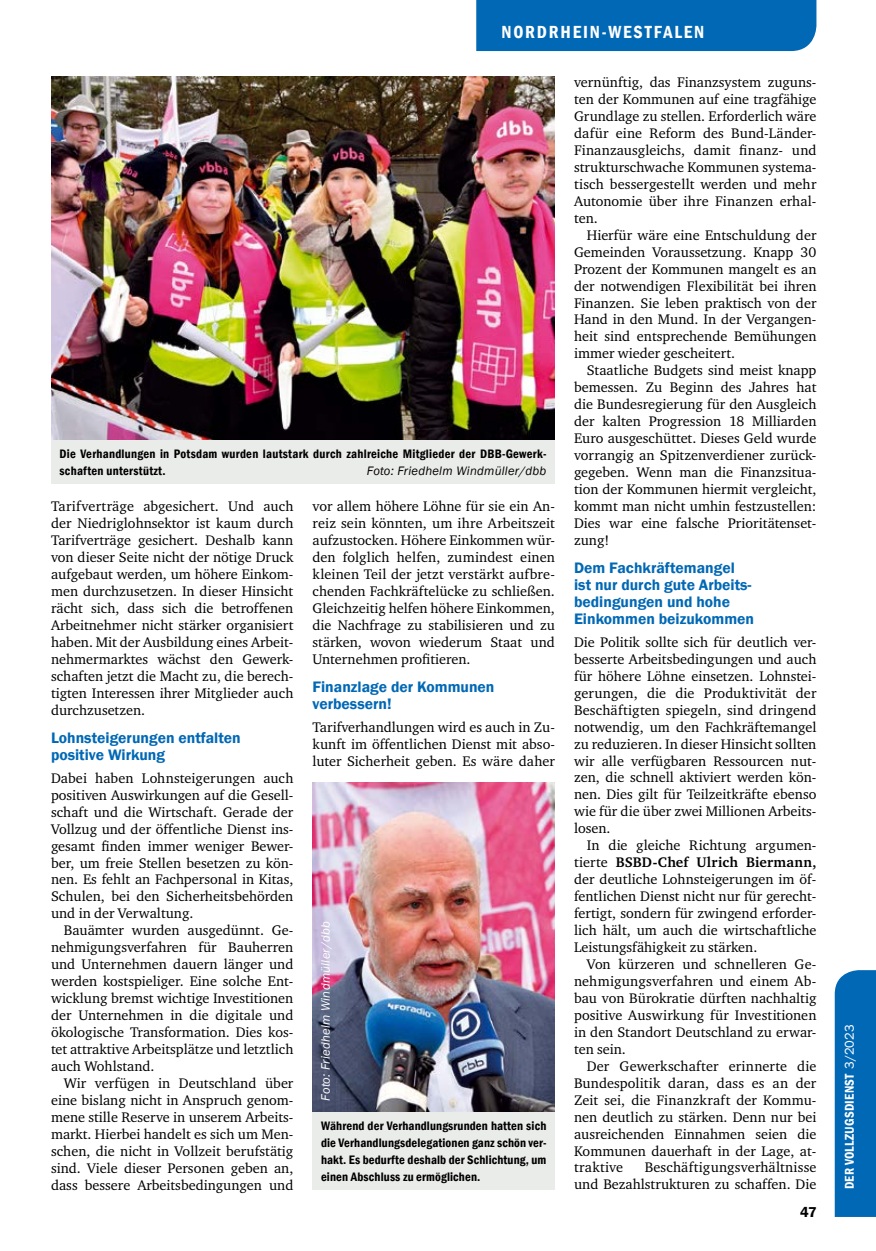
<style>
.page{position:relative;width:876px;height:1251px;background:#fff}
.page>*{position:absolute;margin:0;border:0;box-sizing:border-box;transform-origin:0 0}
.t1{font:600 condensed 18px "Franklin Gothic";letter-spacing:.1em;color:#fff}
.t2{font:600 15.6px/17px "Franklin Gothic";color:#0068b5}
.t3{font:600 14.7px "Franklin Gothic";color:#000}
.t4{font:14.25px/17px "Charter ITC";color:#000;text-align:justify}
.t5{font:700 14.25px "Charter ITC";letter-spacing:.015em;color:#000}
.t6{font:14.25px "Charter ITC";letter-spacing:.02em;color:#000}
.t7{font:600 condensed 13.05px "Franklin Gothic";letter-spacing:.015em;color:#fff}
.t8{font:600 condensed 12.6px/17px "Franklin Gothic";letter-spacing:.02em;color:#000}
.t9{font:italic 12.6px "Franklin Gothic";letter-spacing:.02em;color:#000}
.t10{font:italic 12.6px "Franklin Gothic";letter-spacing:.02em;color:#fff}
.s1{font-weight:400}
.s2{font-weight:400;font-stretch:normal}
</style>
<div class="page">
<div style="left:835px;top:970px;width:41px;height:246px;background:#0068b5"></div>
<div style="left:476px;top:0;width:340px;height:51px;background:#0068b5"></div>
<img style="left:51px;top:77px;width:504px;height:363px">
<img style="left:313px;top:782px;width:242px;height:330px">
<div style="left:51px;top:440px;width:504px;height:44px;background:#eaece9"></div>
<div style="left:313px;top:1112px;width:242px;height:77px;background:#eaece9"></div>
<p class="t1" style="left:501px;top:20px;width:204px">NORDRHEIN-WESTFALEN</p>
<p class="t8" style="left:60px;top:445px;width:488px">Die Verhandlungen in Potsdam wurden lautstark durch zahlreiche Mitglieder der DBB-Gewerk&shy;schaften unterstützt.</p>
<p class="t9" style="left:367px;top:462px;width:181px">Foto: Friedhelm Windmüller/dbb</p>
<p class="t4" style="left:51px;top:498px;width:244px">Tarifverträge abgesichert. Und auch der Niedriglohnsektor ist kaum durch Tarifverträge gesichert. Deshalb kann von dieser Seite nicht der nötige Druck aufgebaut werden, um höhere Einkom&shy;men durchzusetzen. In dieser Hinsicht rächt sich, dass sich die betroffenen Arbeitnehmer nicht stärker organisiert haben. Mit der Ausbildung eines Arbeit&shy;nehmermarktes wächst den Gewerk&shy;schaften jetzt die Macht zu, die berech&shy;tigten Interessen ihrer Mitglieder auch durchzusetzen.</p>
<p class="t2" style="left:51px;top:729px;width:191px">Lohnsteigerungen entfalten positive Wirkung</p>
<p class="t4" style="left:51px;top:769px;width:244px">Dabei haben Lohnsteigerungen auch</p>
<p class="t4" style="left:51px;top:786px;width:244px">positiven Auswirkungen auf die Gesell-</p>
<p class="t4" style="left:51px;top:803px;width:244px">schaft und die Wirtschaft. Gerade der</p>
<p class="t4" style="left:51px;top:820px;width:244px">Vollzug und der öffentliche Dienst ins-</p>
<p class="t4" style="left:51px;top:837px;width:244px">gesamt finden immer weniger Bewer-</p>
<p class="t4" style="left:51px;top:854px;width:244px">ber, um freie Stellen besetzen zu kön-</p>
<p class="t4" style="left:51px;top:870px;width:244px">nen. Es fehlt an Fachpersonal in Kitas,</p>
<p class="t4" style="left:51px;top:887px;width:244px">Schulen, bei den Sicherheitsbehörden</p>
<p class="t4" style="left:51px;top:904px;width:144px">und in der Verwaltung.</p>
<p class="t4" style="left:64px;top:921px;width:231px">Bauämter wurden ausgedünnt. Ge-</p>
<p class="t4" style="left:51px;top:938px;width:244px">nehmigungsverfahren für Bauherren</p>
<p class="t4" style="left:51px;top:955px;width:244px">und Unternehmen dauern länger und</p>
<p class="t4" style="left:51px;top:972px;width:244px">werden kostspieliger. Eine solche Ent-</p>
<p class="t4" style="left:51px;top:989px;width:244px">wicklung bremst wichtige Investitionen</p>
<p class="t4" style="left:51px;top:1006px;width:244px">der Unternehmen in die digitale und</p>
<p class="t4" style="left:51px;top:1023px;width:243px">ökologische Transformation. Dies kos-</p>
<p class="t4" style="left:51px;top:1040px;width:244px">tet attraktive Arbeitsplätze und letztlich</p>
<p class="t4" style="left:51px;top:1057px;width:105px">auch Wohlstand.</p>
<p class="t4" style="left:64px;top:1074px;width:231px">Wir verfügen in Deutschland über</p>
<p class="t4" style="left:51px;top:1091px;width:244px">eine bislang nicht in Anspruch genom-</p>
<p class="t4" style="left:51px;top:1108px;width:244px">mene stille Reserve in unserem Arbeits-</p>
<p class="t4" style="left:51px;top:1125px;width:244px">markt. Hierbei handelt es sich um Men-</p>
<p class="t4" style="left:51px;top:1142px;width:244px">schen, die nicht in Vollzeit berufstätig</p>
<p class="t4" style="left:51px;top:1159px;width:244px">sind. Viele dieser Personen geben an,</p>
<p class="t4" style="left:51px;top:1175px;width:244px">dass bessere Arbeitsbedingungen und</p>
<p class="t4" style="left:313px;top:497px;width:244px">vor allem höhere Löhne für sie ein An&shy;reiz sein könnten, um ihre Arbeitszeit aufzustocken. Höhere Einkommen wür&shy;den folglich helfen, zumindest einen kleinen Teil der jetzt verstärkt aufbre&shy;chenden Fachkräftelücke zu schließen.<br>Gleichzeitig helfen höhere Einkommen, die Nachfrage zu stabilisieren und zu stärken, wovon wiederum Staat und Unternehmen profitieren.</p>
<p class="t2" style="left:313px;top:678px;width:183px">Finanzlage der Kommunen verbessern!</p>
<p class="t4" style="left:313px;top:718px;width:244px">Tarifverhandlungen wird es auch in Zu&shy;kunft im öffentlichen Dienst mit abso&shy;luter Sicherheit geben. Es wäre daher</p>
<p class="t10" style="left:318px;top:1100px;width:181px;rotate:-90deg">Foto: Friedhelm Windmüller/dbb</p>
<p class="t8" style="left:321px;top:1116px;width:227px;text-align:justify">Während der Verhandlungsrunden hatten sich die Verhandlungsdelegationen ganz schön ver&shy;hakt. Es bedurfte deshalb der Schlichtung, um einen Abschluss zu ermöglichen.</p>
<p class="t4" style="left:574px;top:74px;width:243px">vernünftig, das Finanzsystem zuguns-</p>
<p class="t4" style="left:574px;top:91px;width:244px">ten der Kommunen auf eine tragfähige</p>
<p class="t4" style="left:574px;top:108px;width:244px">Grundlage zu stellen. Erforderlich wäre</p>
<p class="t4" style="left:574px;top:124px;width:244px">dafür eine Reform des Bund-Länder-</p>
<p class="t4" style="left:574px;top:141px;width:244px">Finanzausgleichs, damit finanz- und</p>
<p class="t4" style="left:574px;top:158px;width:244px">strukturschwache Kommunen systema-</p>
<p class="t4" style="left:574px;top:175px;width:244px">tisch bessergestellt werden und mehr</p>
<p class="t4" style="left:574px;top:192px;width:244px">Autonomie über ihre Finanzen erhal-</p>
<p class="t4" style="left:574px;top:209px;width:25px">ten.</p>
<p class="t4" style="left:587px;top:226px;width:231px">Hierfür wäre eine Entschuldung der</p>
<p class="t4" style="left:574px;top:243px;width:244px">Gemeinden Voraussetzung. Knapp 30</p>
<p class="t4" style="left:574px;top:260px;width:244px">Prozent der Kommunen mangelt es an</p>
<p class="t4" style="left:574px;top:277px;width:244px">der notwendigen Flexibilität bei ihren</p>
<p class="t4" style="left:574px;top:294px;width:244px">Finanzen. Sie leben praktisch von der</p>
<p class="t4" style="left:574px;top:311px;width:244px">Hand in den Mund. In der Vergangen-</p>
<p class="t4" style="left:574px;top:328px;width:244px">heit sind entsprechende Bemühungen</p>
<p class="t4" style="left:574px;top:345px;width:163px">immer wieder gescheitert.</p>
<p class="t4" style="left:587px;top:362px;width:231px">Staatliche Budgets sind meist knapp</p>
<p class="t4" style="left:574px;top:379px;width:244px">bemessen. Zu Beginn des Jahres hat</p>
<p class="t4" style="left:574px;top:396px;width:244px">die Bundesregierung für den Ausgleich</p>
<p class="t4" style="left:574px;top:413px;width:244px">der kalten Progression 18 Milliarden</p>
<p class="t4" style="left:574px;top:429px;width:244px">Euro ausgeschüttet. Dieses Geld wurde</p>
<p class="t4" style="left:574px;top:446px;width:244px">vorrangig an Spitzenverdiener zurück-</p>
<p class="t4" style="left:574px;top:463px;width:243px">gegeben. Wenn man die Finanzsitua-</p>
<p class="t4" style="left:574px;top:480px;width:244px">tion der Kommunen hiermit vergleicht,</p>
<p class="t4" style="left:574px;top:497px;width:244px">kommt man nicht umhin festzustellen:</p>
<p class="t4" style="left:574px;top:514px;width:244px">Dies war eine falsche Prioritätenset-</p>
<p class="t4" style="left:574px;top:531px;width:37px">zung!</p>
<p class="t2" style="left:574px;top:559px;width:182px">Dem Fachkräftemangel ist nur durch gute Arbeits&shy;bedingungen und hohe<br>Einkommen beizukommen</p>
<p class="t4" style="left:574px;top:633px;width:244px">Die Politik sollte sich für deutlich ver-</p>
<p class="t4" style="left:574px;top:650px;width:244px">besserte Arbeitsbedingungen und auch</p>
<p class="t4" style="left:574px;top:667px;width:244px">für höhere Löhne einsetzen. Lohnstei-</p>
<p class="t4" style="left:574px;top:684px;width:244px">gerungen, die die Produktivität der</p>
<p class="t4" style="left:574px;top:701px;width:244px">Beschäftigten spiegeln, sind dringend</p>
<p class="t4" style="left:574px;top:718px;width:244px">notwendig, um den Fachkräftemangel</p>
<p class="t4" style="left:574px;top:735px;width:244px">zu reduzieren. In dieser Hinsicht sollten</p>
<p class="t4" style="left:574px;top:752px;width:244px">wir alle verfügbaren Ressourcen nut-</p>
<p class="t4" style="left:574px;top:769px;width:244px">zen, die schnell aktiviert werden kön-</p>
<p class="t4" style="left:574px;top:786px;width:244px">nen. Dies gilt für Teilzeitkräfte ebenso</p>
<p class="t4" style="left:574px;top:802px;width:244px">wie für die über zwei Millionen Arbeits-</p>
<p class="t4" style="left:574px;top:819px;width:38px">losen.</p>
<p class="t4" style="left:587px;top:836px;width:231px">In die gleiche Richtung argumen-</p>
<p class="t5" style="left:574px;top:853px;width:244px"><span class="s1">tierte</span> BSBD-Chef Ulrich Biermann,</p>
<p class="t4" style="left:574px;top:870px;width:244px">der deutliche Lohnsteigerungen im öf-</p>
<p class="t4" style="left:574px;top:887px;width:244px">fentlichen Dienst nicht nur für gerecht-</p>
<p class="t4" style="left:574px;top:904px;width:244px">fertigt, sondern für zwingend erforder-</p>
<p class="t4" style="left:574px;top:921px;width:244px">lich hält, um auch die wirtschaftliche</p>
<p class="t4" style="left:574px;top:938px;width:185px">Leistungsfähigkeit zu stärken.</p>
<p class="t4" style="left:587px;top:955px;width:231px">Von kürzeren und schnelleren Ge-</p>
<p class="t4" style="left:574px;top:972px;width:244px">nehmigungsverfahren und einem Ab-</p>
<p class="t4" style="left:574px;top:989px;width:244px">bau von Bürokratie dürften nachhaltig</p>
<p class="t4" style="left:574px;top:1006px;width:244px">positive Auswirkung für Investitionen</p>
<p class="t4" style="left:574px;top:1023px;width:244px">in den Standort Deutschland zu erwar-</p>
<p class="t4" style="left:574px;top:1040px;width:53px">ten sein.</p>
<p class="t4" style="left:587px;top:1057px;width:231px">Der Gewerkschafter erinnerte die</p>
<p class="t4" style="left:574px;top:1074px;width:244px">Bundespolitik daran, dass es an der</p>
<p class="t4" style="left:574px;top:1090px;width:244px">Zeit sei, die Finanzkraft der Kommu-</p>
<p class="t4" style="left:574px;top:1107px;width:244px">nen deutlich zu stärken. Denn nur bei</p>
<p class="t4" style="left:574px;top:1124px;width:244px">ausreichenden Einnahmen seien die</p>
<p class="t4" style="left:574px;top:1141px;width:244px">Kommunen dauerhaft in der Lage, at-</p>
<p class="t6" style="left:574px;top:1158px;width:51px">traktive</p>
<p class="t4" style="left:574px;top:1158px;width:244px;text-align:right">Beschäftigungsverhältnisse<br>und Bezahlstrukturen zu schaffen. Die</p>
<p class="t3" style="left:800px;top:1202px;width:18px">47</p>
<p class="t7" style="left:841px;top:1188px;width:166px;rotate:-90deg">DER VOLLZUGSDIENST <span class="s2">3/2023</span></p>
</div>
